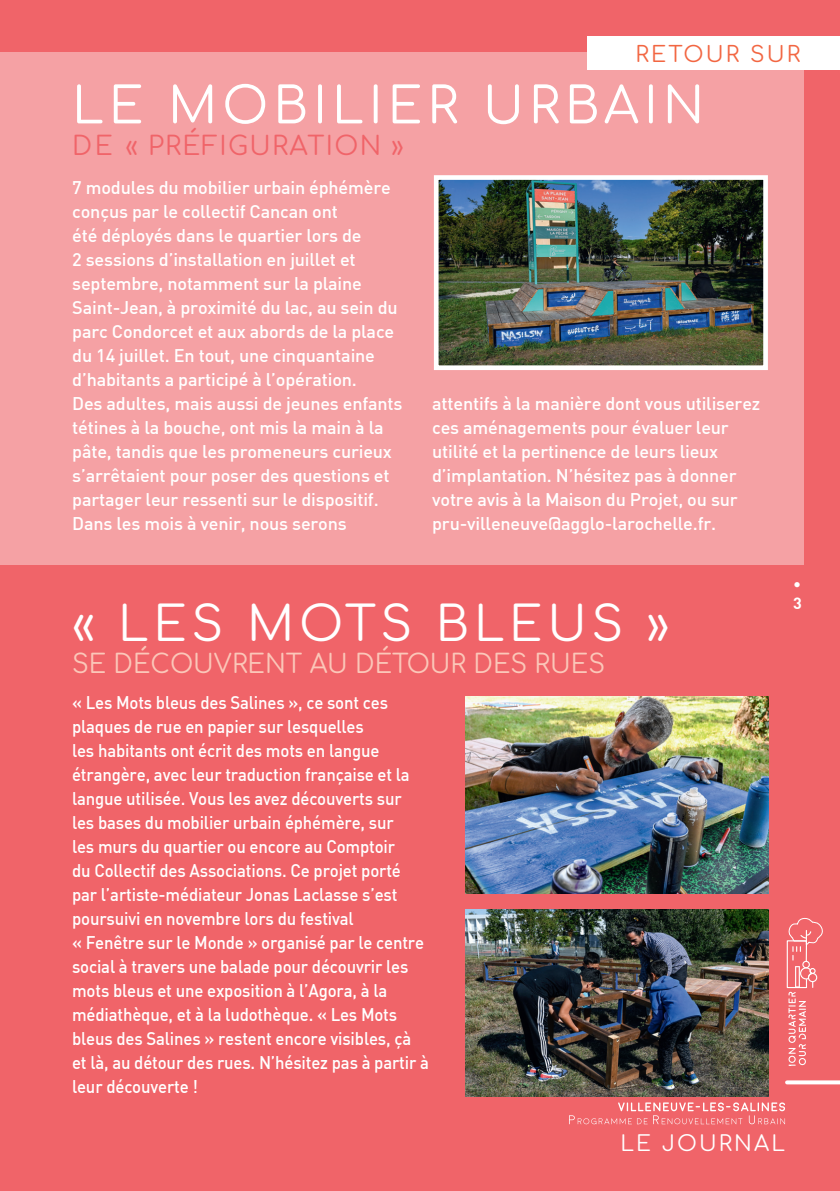
<style>
.page{position:relative;width:840px;height:1191px;background:#fff}
.page>*{position:absolute;margin:0;border:0;box-sizing:border-box;transform-origin:0 0}
.t1{font:50px "Comfortaa";letter-spacing:.1em;color:#fff}
.t2{font:48px "Comfortaa";letter-spacing:.1em;color:#fff}
.t3{font:26px "Comfortaa";color:#fbc7b9}
.t4{font:26px "Comfortaa";letter-spacing:.05em;color:#f06469}
.t5{font:21.8px "Comfortaa";letter-spacing:.1em;color:#f26642}
.t6{font:21.4px "Comfortaa";letter-spacing:.1em;color:#fff}
.t7{font:500 18px/24px "DIN";letter-spacing:-.01em;color:#fff}
.t8{font:500 18px/24px "DIN";letter-spacing:-.01em;color:#fff;scale:.93 1}
.t9{font:300 16px "DIN";color:#fff}
.t10{font:16px "DIN Bold";color:#fff}
</style>
<div class="page">
<div style="left:0;top:0;width:839px;height:1191px;background:#f06469"></div>
<div style="left:0;top:52px;width:803px;height:513px;background:#f5a1a4"></div>
<div style="left:587px;top:36px;width:252px;height:33px;background:#fff"></div>
<svg style="left:569px;top:1102px;width:215px;height:22px"></svg>
<svg style="left:786px;top:1080px;width:53px;height:4px"></svg>
<svg style="left:786px;top:918px;width:37px;height:147px"></svg>
<img style="left:465px;top:696px;width:302px;height:197px">
<img style="left:465px;top:909px;width:302px;height:187px">
<img style="left:439px;top:181px;width:322px;height:183px">
<div style="left:433px;top:175px;width:334px;height:195px;border:5px solid #fff"></div>
<p class="t5" style="left:635px;top:34px;width:166px">RETOUR SUR</p>
<h1 class="t1" style="left:72px;top:60px;width:633px">LE MOBILIER URBAIN</h1>
<h3 class="t4" style="left:72px;top:122px;width:333px">DE « PRÉFIGURATION »</h3>
<p class="t7" style="left:72px;top:175px;width:331px">7 modules du mobilier urbain éphémère conçus par le collectif Cancan ont<br>été déployés dans le quartier lors de<br>2 sessions d’installation en juillet et septembre, notamment sur la plaine Saint-Jean, à proximité du lac, au sein du parc Condorcet et aux abords de la place du 14 juillet. En tout, une cinquantaine d’habitants a participé à l’opération.<br>Des adultes, mais aussi de jeunes enfants tétines à la bouche, ont mis la main à la pâte, tandis que les promeneurs curieux s’arrêtaient pour poser des questions et partager leur ressenti sur le dispositif.<br>Dans les mois à venir, nous serons</p>
<p class="t7" style="left:432px;top:391px;width:329px">attentifs à la manière dont vous utiliserez ces aménagements pour évaluer leur utilité et la pertinence de leurs lieux d’implantation. N’hésitez pas à donner votre avis à la Maison du Projet, ou sur pru-villeneuve@agglo-larochelle.fr.</p>
<h2 class="t2" style="left:72px;top:580px;width:598px">« LES MOTS BLEUS »</h2>
<h3 class="t3" style="left:72px;top:640px;width:534px">SE DÉCOUVRENT AU DÉTOUR DES RUES</h3>
<p class="t8" style="left:72px;top:690px;width:385px">« Les Mots bleus des Salines », ce sont ces plaques de rue en papier sur lesquelles<br>les habitants ont écrit des mots en langue étrangère, avec leur traduction française et la langue utilisée. Vous les avez découverts sur<br>les bases du mobilier urbain éphémère, sur<br>les murs du quartier ou encore au Comptoir<br>du Collectif des Associations. Ce projet porté par l’artiste-médiateur Jonas Laclasse s’est poursuivi en novembre lors du festival<br>« Fenêtre sur le Monde » organisé par le centre social à travers une balade pour découvrir les mots bleus et une exposition à l’Agora, à la médiathèque, et à la ludothèque. « Les Mots bleus des Salines » restent encore visibles, çà et là, au détour des rues. N’hésitez pas à partir à leur découverte !</p>
<p class="t9" style="left:792px;top:574px;width:10px">•</p>
<p class="t10" style="left:792px;top:592px;width:10px">3</p>
<p class="t6" style="left:620px;top:1123px;width:166px">LE JOURNAL</p>
</div>
